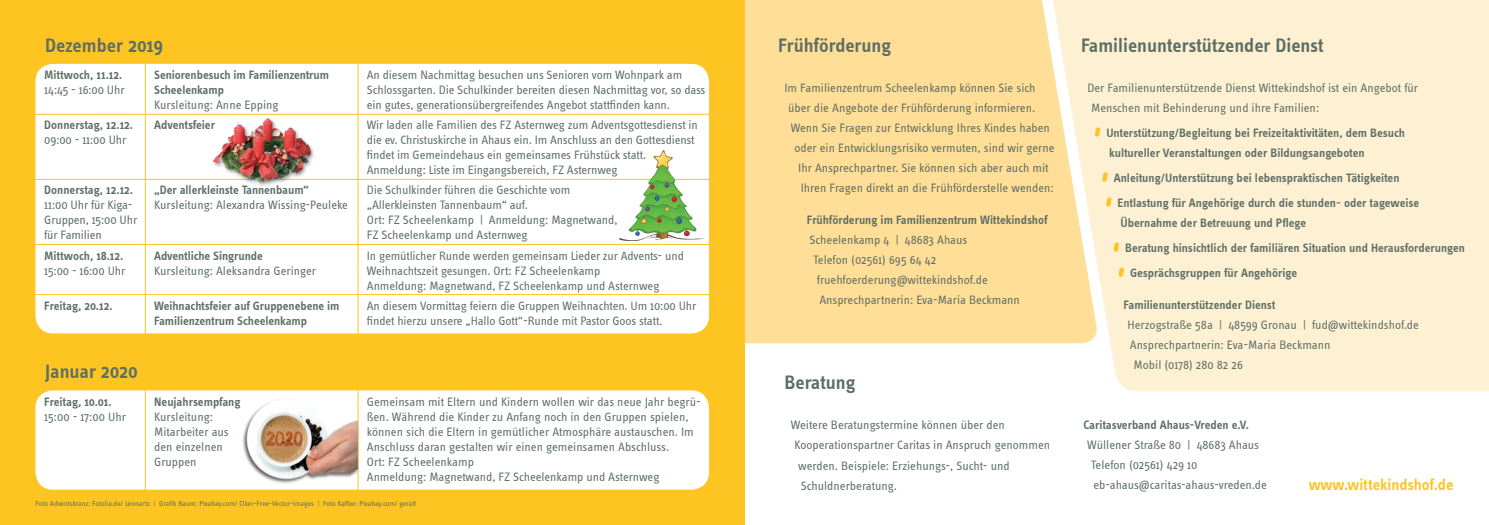
<style>
.page{position:relative;width:1489px;height:525px;background:#fff}
.page>*{position:absolute;margin:0;border:0;box-sizing:border-box;transform-origin:0 0}
.t1{font:600 20px "Info Text";color:#5d6e65}
.t2{font:600 16.25px "Info Text";color:#fec422}
.t3{font:12.5px/15px "Info Text";letter-spacing:-.01em;color:#5d6e65}
.t4{font:600 12.5px/15px "Info Text";letter-spacing:-.005em;color:#5d6e65}
.t5{font:7.5px "Info Text";letter-spacing:-.005em;color:#5d6e65}
</style>
<div class="page">
<div style="left:744px;top:0;width:303px;height:343px;background:#ffde97"></div>
<div style="left:0;top:0;width:744px;height:524px;background:#fec422"></div>
<svg style="left:1047px;top:0;width:441px;height:391px;background:#fef0d1"></svg>
<svg style="left:1094px;top:127px;width:6px;height:9px"></svg>
<svg style="left:1101px;top:172px;width:7px;height:9px"></svg>
<svg style="left:1105px;top:197px;width:6px;height:9px"></svg>
<svg style="left:1113px;top:242px;width:6px;height:9px"></svg>
<svg style="left:1118px;top:267px;width:6px;height:9px"></svg>
<div style="left:35px;top:64px;width:674px;height:269px;background:#fff;border-radius:18px"></div>
<hr style="left:145px;top:64px;width:1px;height:50px;background:#fec422">
<hr style="left:358px;top:64px;width:1px;height:50px;background:#fec422">
<hr style="left:35px;top:114px;width:110px;height:1px;background:#fec422">
<hr style="left:145px;top:114px;width:213px;height:1px;background:#fec422">
<hr style="left:145px;top:114px;width:1px;height:65px;background:#fec422">
<hr style="left:358px;top:114px;width:354px;height:1px;background:#fec422">
<hr style="left:358px;top:114px;width:1px;height:65px;background:#fec422">
<hr style="left:35px;top:179px;width:110px;height:1px;background:#fec422">
<hr style="left:145px;top:179px;width:213px;height:1px;background:#fec422">
<hr style="left:145px;top:179px;width:1px;height:65px;background:#fec422">
<hr style="left:358px;top:179px;width:354px;height:1px;background:#fec422">
<hr style="left:358px;top:179px;width:1px;height:65px;background:#fec422">
<hr style="left:35px;top:244px;width:110px;height:1px;background:#fec422">
<hr style="left:145px;top:244px;width:213px;height:1px;background:#fec422">
<hr style="left:145px;top:245px;width:1px;height:49px;background:#fec422">
<hr style="left:358px;top:244px;width:354px;height:1px;background:#fec422">
<hr style="left:358px;top:245px;width:1px;height:49px;background:#fec422">
<hr style="left:35px;top:294px;width:110px;height:1px;background:#fec422">
<hr style="left:145px;top:294px;width:213px;height:1px;background:#fec422">
<hr style="left:145px;top:295px;width:1px;height:49px;background:#fec422">
<hr style="left:358px;top:294px;width:354px;height:1px;background:#fec422">
<hr style="left:358px;top:295px;width:1px;height:49px;background:#fec422">
<div style="left:35px;top:390px;width:674px;height:99px;background:#fff;border-radius:18px"></div>
<hr style="left:145px;top:390px;width:1px;height:112px;background:#fec422">
<hr style="left:358px;top:390px;width:1px;height:112px;background:#fec422">
<img style="left:240px;top:390px;width:118px;height:95px">
<img style="left:207px;top:113px;width:115px;height:73px">
<img style="left:619px;top:151px;width:84px;height:90px">
<h1 class="t1" style="left:45px;top:34px;width:120px">Dezember 2019</h1>
<p class="t4" style="left:44px;top:67px;width:79px">Mittwoch, 11.12.</p>
<p class="t3" style="left:44px;top:83px;width:82px">14:45 - 16:00 Uhr</p>
<p class="t4" style="left:154px;top:67px;width:176px">Seniorenbesuch im Familienzentrum<br>Scheelenkamp</p>
<p class="t3" style="left:154px;top:98px;width:126px">Kursleitung: Anne Epping</p>
<p class="t3" style="left:367px;top:68px;width:340px">An diesem Nachmittag besuchen uns Senioren vom Wohnpark am<br>Schlossgarten. Die Schulkinder bereiten diesen Nachmittag vor, so dass ein gutes, generationsübergreifendes Angebot stattfinden kann.</p>
<p class="t4" style="left:44px;top:118px;width:90px">Donnerstag, 12.12.</p>
<p class="t3" style="left:44px;top:133px;width:84px">09:00 - 11:00 Uhr</p>
<p class="t4" style="left:44px;top:183px;width:90px">Donnerstag, 12.12.</p>
<p class="t3" style="left:44px;top:198px;width:95px">11:00 Uhr für Kiga-<br>Gruppen, 15:00 Uhr für Familien</p>
<p class="t4" style="left:44px;top:248px;width:81px">Mittwoch, 18.12.</p>
<p class="t3" style="left:44px;top:263px;width:83px">15:00 - 16:00 Uhr</p>
<p class="t4" style="left:154px;top:118px;width:62px">Adventsfeier</p>
<p class="t3" style="left:367px;top:118px;width:332px">Wir laden alle Familien des FZ Asternweg zum Adventsgottesdienst in die ev. Christuskirche in Ahaus ein. Im Anschluss an den Gottesdienst findet im Gemeindehaus ein gemeinsames Frühstück statt.<br>Anmeldung: Liste im Eingangsbereich, FZ Asternweg</p>
<p class="t4" style="left:154px;top:183px;width:156px">„Der allerkleinste Tannenbaum“</p>
<p class="t3" style="left:154px;top:198px;width:195px">Kursleitung: Alexandra Wissing-Peuleke</p>
<p class="t4" style="left:154px;top:248px;width:110px">Adventliche Singrunde</p>
<p class="t3" style="left:154px;top:263px;width:163px">Kursleitung: Aleksandra Geringer</p>
<p class="t3" style="left:367px;top:183px;width:252px">Die Schulkinder führen die Geschichte vom „Allerkleinsten Tannenbaum“ auf.<br>Ort: FZ Scheelenkamp | Anmeldung: Magnetwand, FZ Scheelenkamp und Asternweg</p>
<p class="t3" style="left:367px;top:248px;width:318px">In gemütlicher Runde werden gemeinsam Lieder zur Advents- und<br>Weihnachtszeit gesungen. Ort: FZ Scheelenkamp<br>Anmeldung: Magnetwand, FZ Scheelenkamp und Asternweg</p>
<p class="t4" style="left:44px;top:298px;width:70px">Freitag, 20.12.</p>
<p class="t4" style="left:154px;top:298px;width:187px">Weihnachtsfeier auf Gruppenebene im<br>Familienzentrum Scheelenkamp</p>
<p class="t3" style="left:367px;top:298px;width:331px">An diesem Vormittag feiern die Gruppen Weihnachten. Um 10:00 Uhr findet hierzu unsere „Hallo Gott“-Runde mit Pastor Goos statt.</p>
<h1 class="t1" style="left:45px;top:360px;width:94px">Januar 2020</h1>
<p class="t4" style="left:44px;top:394px;width:69px">Freitag, 10.01.</p>
<p class="t3" style="left:44px;top:409px;width:83px">15:00 - 17:00 Uhr</p>
<p class="t4" style="left:154px;top:394px;width:88px">Neujahrsempfang</p>
<p class="t3" style="left:154px;top:409px;width:76px">Kursleitung:<br>Mitarbeiter aus den einzelnen<br>Gruppen</p>
<p class="t3" style="left:367px;top:394px;width:335px">Gemeinsam mit Eltern und Kindern wollen wir das neue Jahr begrü&shy;ßen. Während die Kinder zu Anfang noch in den Gruppen spielen, können sich die Eltern in gemütlicher Atmosphäre austauschen. Im Anschluss daran gestalten wir einen gemeinsamen Abschluss.<br>Ort: FZ Scheelenkamp<br>Anmeldung: Magnetwand, FZ Scheelenkamp und Asternweg</p>
<p class="t5" style="left:35px;top:499px;width:382px">Foto Adventskranz: Fotolia.de/ Lennartz | Grafik Baum: Pixabay.com/ Clker-Free-Vector-Images | Foto Kaffee: Pixabay.com/ geralt</p>
<h1 class="t1" style="left:778px;top:34px;width:115px">Frühförderung</h1>
<p class="t3" style="left:784px;top:80px;width:253px">Im Familienzentrum Scheelenkamp können Sie sich</p>
<p class="t3" style="left:788px;top:100px;width:248px">über die Angebote der Frühförderung informieren.</p>
<p class="t3" style="left:790px;top:120px;width:261px">Wenn Sie Fragen zur Entwicklung Ihres Kindes haben</p>
<p class="t3" style="left:794px;top:140px;width:261px">oder ein Entwicklungsrisiko vermuten, sind wir gerne</p>
<p class="t3" style="left:798px;top:160px;width:252px">Ihr Ansprechpartner. Sie können sich aber auch mit</p>
<p class="t3" style="left:800px;top:180px;width:254px">Ihren Fragen direkt an die Frühförderstelle wenden:</p>
<p class="t4" style="left:807px;top:212px;width:242px">Frühförderung im Familienzentrum Wittekindshof</p>
<p class="t3" style="left:809px;top:232px;width:159px">Scheelenkamp 4 | 48683 Ahaus</p>
<p class="t3" style="left:813px;top:252px;width:125px">Telefon (02561) 695 64 42</p>
<p class="t3" style="left:817px;top:272px;width:172px">fruehfoerderung@wittekindshof.de</p>
<p class="t3" style="left:819px;top:292px;width:202px">Ansprechpartnerin: Eva-Maria Beckmann</p>
<h1 class="t1" style="left:784px;top:371px;width:73px">Beratung</h1>
<p class="t3" style="left:790px;top:417px;width:216px">Weitere Beratungstermine können über den</p>
<p class="t3" style="left:794px;top:437px;width:257px">Kooperationspartner Caritas in Anspruch genommen</p>
<p class="t3" style="left:798px;top:457px;width:213px">werden. Beispiele: Erziehungs-, Sucht- und</p>
<p class="t3" style="left:800px;top:477px;width:98px">Schuldnerberatung.</p>
<h1 class="t1" style="left:1081px;top:34px;width:244px">Familienunterstützender Dienst</h1>
<p class="t3" style="left:1091px;top:77px;width:328px;line-height:20px;text-indent:-4px">Der Familienunterstützende Dienst Wittekindshof ist ein Angebot für<br>Menschen mit Behinderung und ihre Familien:</p>
<p class="t4" style="left:1106px;top:122px;width:300px;line-height:20px">Unterstützung/Begleitung bei Freizeitaktivitäten, dem Besuch kultureller Veranstaltungen oder Bildungsangeboten</p>
<p class="t4" style="left:1117px;top:165px;width:303px;line-height:25px;text-indent:-4px">Anleitung/Unterstützung bei lebenspraktischen Tätigkeiten<br>Entlastung für Angehörige durch die stunden- oder tageweise</p>
<p class="t4" style="left:1120px;top:215px;width:187px">Übernahme der Betreuung und Pflege</p>
<p class="t4" style="left:1124px;top:240px;width:341px">Beratung hinsichtlich der familiären Situation und Herausforderungen</p>
<p class="t4" style="left:1129px;top:265px;width:168px">Gesprächsgruppen für Angehörige</p>
<p class="t4" style="left:1123px;top:297px;width:153px">Familienunterstützender Dienst</p>
<p class="t3" style="left:1127px;top:317px;width:293px">Herzogstraße 58a | 48599 Gronau | fud@wittekindshof.de</p>
<p class="t3" style="left:1129px;top:337px;width:202px">Ansprechpartnerin: Eva-Maria Beckmann</p>
<p class="t3" style="left:1133px;top:357px;width:111px">Mobil (0178) 280 82 26</p>
<p class="t4" style="left:1083px;top:417px;width:167px">Caritasverband Ahaus-Vreden e.V.</p>
<p class="t3" style="left:1087px;top:435px;width:181px;line-height:20px">Wüllener Straße 80 | 48683 Ahaus<br>Telefon (02561) 429 10 eb-ahaus@caritas-ahaus-vreden.de</p>
<h2 class="t2" style="left:1308px;top:474px;width:146px">www.wittekindshof.de</h2>
</div>
